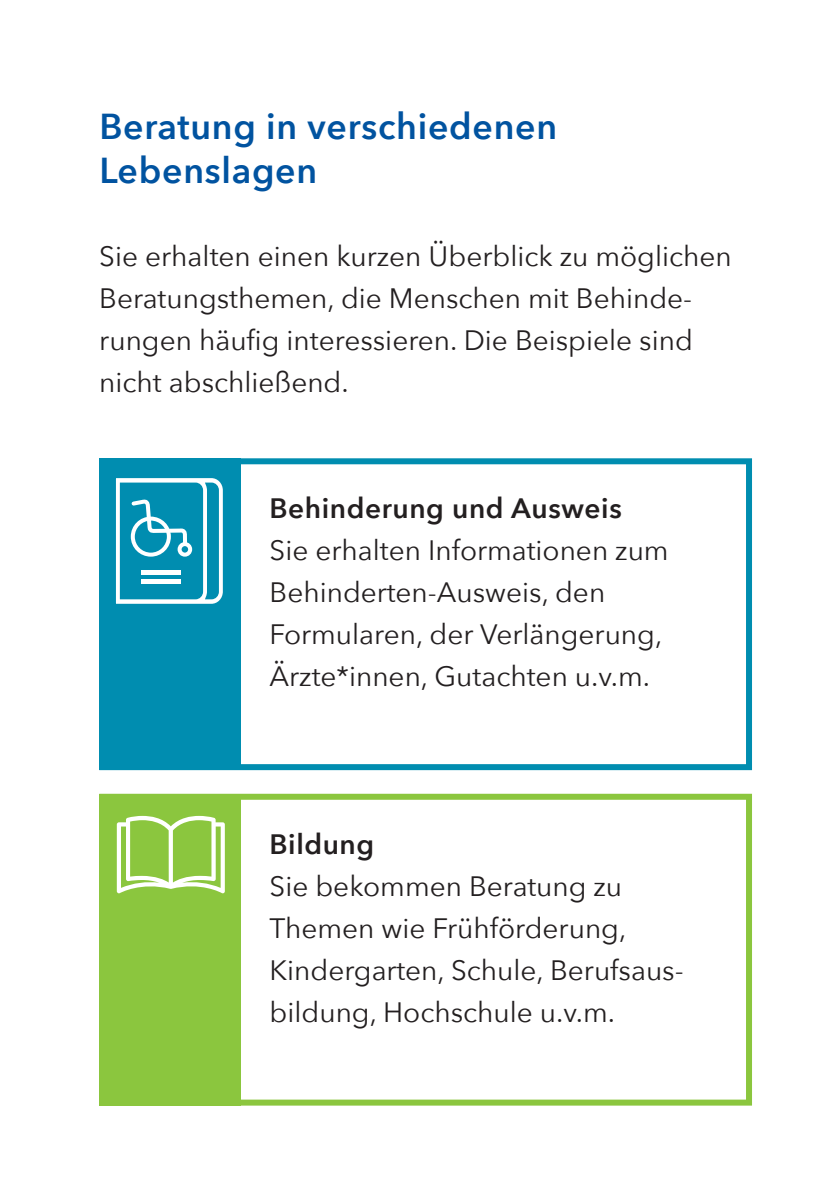
<style>
.page{position:relative;width:840px;height:1202px;background:#fff}
.page>*{position:absolute;margin:0;border:0;box-sizing:border-box;transform-origin:0 0}
.t1{font:600 36px/43.2px "Avenir Next";letter-spacing:.02em;color:#0153a0}
.t2{font:28px/42px "Avenir Next";color:#231f20}
.t3{font:600 28px "Avenir Next";letter-spacing:.02em;color:#231f20}
</style>
<div class="page">
<div style="left:99px;top:458px;width:652px;height:312px;border:6px solid #008db0"></div>
<div style="left:99px;top:458px;width:142px;height:312px;background:#008db0"></div>
<div style="left:99px;top:794px;width:652px;height:312px;border:6px solid #8bc63e"></div>
<div style="left:99px;top:794px;width:142px;height:312px;background:#8bc63e"></div>
<svg style="left:115px;top:478px;width:108px;height:126px"></svg>
<div style="left:131px;top:517px;width:40px;height:40px;border:4px solid #fff;border-radius:50%"></div>
<div style="left:177px;top:542px;width:15px;height:15px;border:4px solid #fff;border-radius:50%"></div>
<div style="left:142px;top:579px;width:39px;height:5px;background:#fff"></div>
<svg style="left:117px;top:816px;width:108px;height:77px"></svg>
<h2 class="t1" style="left:99px;top:104px;width:459px">Beratung in verschiedenen<br>Lebenslagen</h2>
<p class="t2" style="left:99px;top:234px;width:633px">Sie erhalten einen kurzen Überblick zu möglichen Beratungsthemen, die Menschen mit Behinde&shy;rungen häufig interessieren. Die Beispiele sind nicht abschließend.</p>
<h3 class="t3" style="left:269px;top:484px;width:353px">Behinderung und Ausweis</h3>
<p class="t2" style="left:269px;top:528px;width:400px">Sie erhalten Informationen zum<br>Behinderten-Ausweis, den<br>Formularen, der Verlängerung,<br>Ärzte*innen, Gutachten u.v.m.</p>
<h3 class="t3" style="left:269px;top:820px;width:106px">Bildung</h3>
<p class="t2" style="left:269px;top:864px;width:415px">Sie bekommen Beratung zu<br>Themen wie Frühförderung,<br>Kindergarten, Schule, Berufsaus&shy;bildung, Hochschule u.v.m.</p>
</div>
